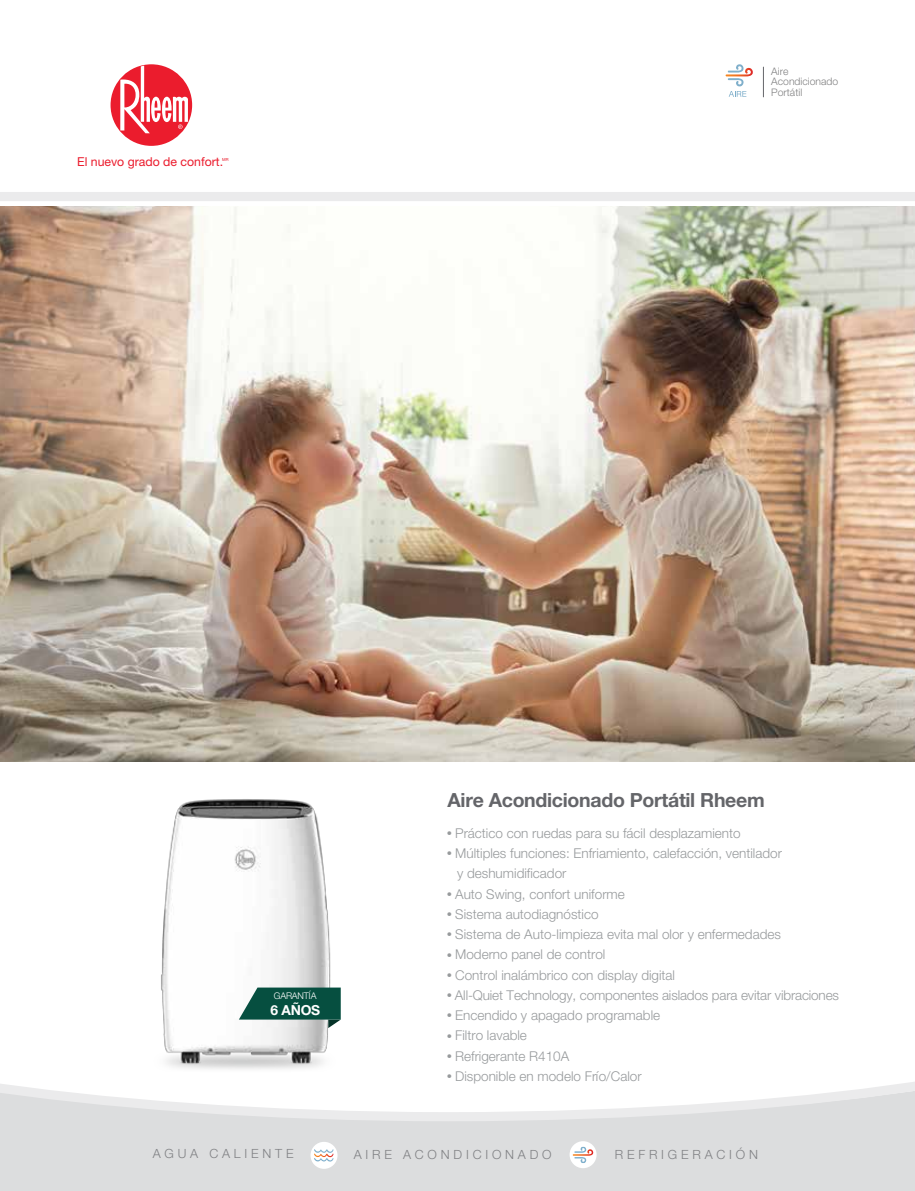
<style>
.page{position:relative;width:915px;height:1191px;background:#fff}
.page>*{position:absolute;margin:0;border:0;box-sizing:border-box;transform-origin:0 0}
.t1{font:700 19.5px "Helvetica Neue LT Std";letter-spacing:-.015em;color:#646569}
.t2{font:700 13.8px "Rheem Sans";color:#fff}
.t3{font:300 13.5px/20.2px "Rheem Sans";color:#979a9c}
.t4{font:300 12.6px "Helvetica Neue LT Std";letter-spacing:.3em;color:#808184}
.t5{font:12.3px "Helvetica Neue LT Std";color:#eb1c2d}
.t6{font:300 10.35px/10.6px "Helvetica Neue LT Std";color:#808081}
.t7{font:300 9.15px "Rheem Sans";letter-spacing:-.02em;color:#fff}
.t8{font:4.2px "Helvetica Neue LT Std";color:#eb1c2d}
.s1{font-size:10.5px}
</style>
<div class="page">
<img style="left:0;top:207px;width:914px;height:554px">
<img style="left:161px;top:799px;width:170px;height:270px">
<div style="left:110px;top:64px;width:82px;height:82px;background:#eb1c2d;border-radius:50%"></div>
<svg style="left:120px;top:66px;width:68px;height:67px"></svg>
<div style="left:0;top:192px;width:914px;height:9px;background:#ebebec"></div>
<hr style="left:762px;top:67px;width:1px;height:30px;background:#646569">
<svg style="left:725px;top:64px;width:28px;height:33px"></svg>
<svg style="left:239px;top:987px;width:101px;height:41px"></svg>
<div style="left:0;top:1125px;width:914px;height:66px;background:#dcddde"></div>
<svg style="left:0;top:1082px;width:914px;height:43px"></svg>
<div style="left:569px;top:1141px;width:27px;height:27px;background:#fff;border-radius:50%"></div>
<svg style="left:572px;top:1146px;width:21px;height:17px"></svg>
<div style="left:310px;top:1141px;width:27px;height:27px;background:#fff;border-radius:50%"></div>
<svg style="left:314px;top:1149px;width:19px;height:13px"></svg>
<p class="t5" style="left:77px;top:155px;width:147px">El nuevo grado de confort.</p>
<p class="t8" style="left:222px;top:157px;width:8px">MR</p>
<p class="t6" style="left:771px;top:65px;width:68px">Aire<br>Acondicionado<br>Portátil</p>
<p class="t7" style="left:274px;top:989px;width:44px">GARANTÍA</p>
<p class="t2" style="left:270px;top:1001px;width:51px">6 AÑOS</p>
<h1 class="t1" style="left:447px;top:788px;width:318px">Aire Acondicionado Portátil Rheem</h1>
<p class="t3" style="left:447px;top:822px;width:295px"><span class="s1">•</span> Práctico con ruedas para su fácil desplazamiento</p>
<p class="t3" style="left:457px;top:843px;width:326px;text-indent:-10px"><span class="s1">•</span> Múltiples funciones: Enfriamiento, calefacción, ventilador y deshumidificador</p>
<p class="t3" style="left:447px;top:883px;width:179px"><span class="s1">•</span> Auto Swing, confort uniforme</p>
<p class="t3" style="left:447px;top:903px;width:153px"><span class="s1">•</span> Sistema autodiagnóstico</p>
<p class="t3" style="left:447px;top:924px;width:335px"><span class="s1">•</span> Sistema de Auto-limpieza evita mal olor y enfermedades</p>
<p class="t3" style="left:447px;top:944px;width:160px"><span class="s1">•</span> Moderno panel de control</p>
<p class="t3" style="left:447px;top:964px;width:229px"><span class="s1">•</span> Control inalámbrico con display digital</p>
<p class="t3" style="left:447px;top:984px;width:393px"><span class="s1">•</span> All-Quiet Technology, componentes aislados para evitar vibraciones</p>
<p class="t3" style="left:447px;top:1005px;width:215px"><span class="s1">•</span> Encendido y apagado programable</p>
<p class="t3" style="left:447px;top:1025px;width:81px"><span class="s1">•</span> Filtro lavable</p>
<p class="t3" style="left:447px;top:1045px;width:124px"><span class="s1">•</span> Refrigerante R410A</p>
<p class="t3" style="left:447px;top:1065px;width:196px"><span class="s1">•</span> Disponible en modelo Frío/Calor</p>
<p class="t4" style="left:153px;top:1146px;width:142px">AGUA CALIENTE</p>
<p class="t4" style="left:353px;top:1146px;width:199px">AIRE ACONDICIONADO</p>
<p class="t4" style="left:614px;top:1146px;width:144px">REFRIGERACIÓN</p>
</div>
